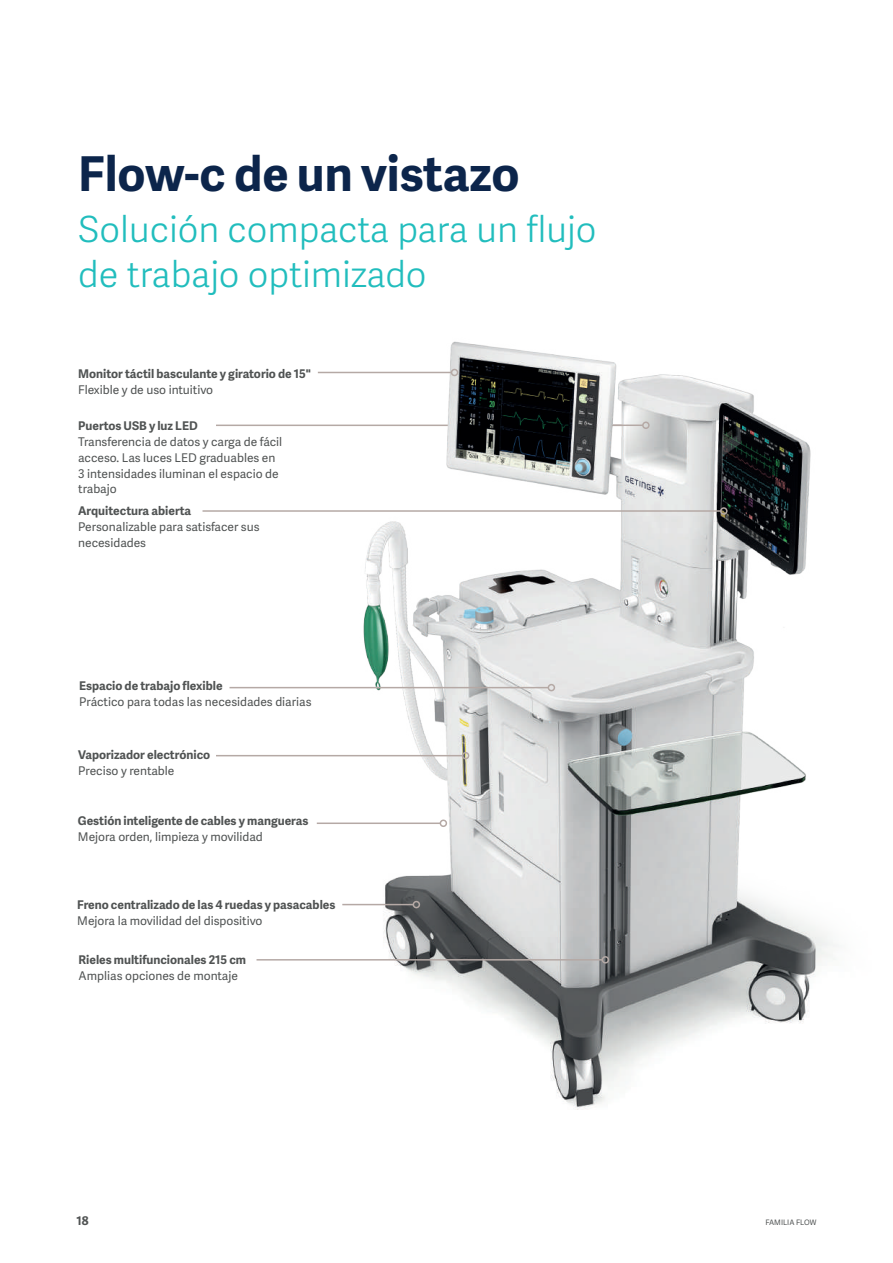
<style>
.page{position:relative;width:893px;height:1263px;background:#fff}
.page>*{position:absolute;margin:0;border:0;box-sizing:border-box;transform-origin:0 0}
.t1{font:700 48px "Adelle Sans";color:#0c254b}
.t2{font:300 36px/44.7px "Adelle Sans";color:#21bdbd}
.t3{font:12px/15.9px "Adelle Sans";color:#505353}
.t4{font:700 12px "Adelle Sans";color:#505353}
.t5{font:7.5px "Adelle Sans";color:#505353}
</style>
<div class="page">
<img style="left:216px;top:341px;width:621px;height:769px">
<hr style="left:318px;top:372px;width:134px;height:1px;background:#b5a9a5">
<div style="left:451px;top:369px;width:7px;height:7px;border:2px solid #b5a9a5;border-radius:50%"></div>
<hr style="left:229px;top:687px;width:319px;height:1px;background:#b5a9a5">
<div style="left:548px;top:684px;width:7px;height:7px;border:2px solid #b5a9a5;border-radius:50%"></div>
<hr style="left:216px;top:755px;width:247px;height:1px;background:#b5a9a5">
<div style="left:462px;top:752px;width:7px;height:7px;border:2px solid #b5a9a5;border-radius:50%"></div>
<hr style="left:256px;top:959px;width:346px;height:1px;background:#b5a9a5">
<div style="left:602px;top:956px;width:7px;height:7px;border:2px solid #b5a9a5;border-radius:50%"></div>
<hr style="left:613px;top:424px;width:30px;height:2px;background:#b5a9a5">
<div style="left:642px;top:421px;width:8px;height:8px;border:2px solid #b5a9a5;border-radius:50%"></div>
<hr style="left:342px;top:904px;width:71px;height:1px;background:#b5a9a5">
<div style="left:413px;top:901px;width:7px;height:7px;border:2px solid #b5a9a5;border-radius:50%"></div>
<hr style="left:317px;top:822px;width:123px;height:2px;background:#b5a9a5">
<div style="left:440px;top:819px;width:7px;height:8px;border:2px solid #b5a9a5;border-radius:50%"></div>
<hr style="left:202px;top:510px;width:519px;height:2px;background:#b5a9a5">
<div style="left:720px;top:507px;width:8px;height:8px;border:2px solid #b5a9a5;border-radius:50%"></div>
<h1 class="t1" style="left:78px;top:139px;width:443px">Flow-c de un vistazo</h1>
<h2 class="t2" style="left:78px;top:206px;width:520px">Solución compacta para un flujo de trabajo optimizado</h2>
<p class="t4" style="left:78px;top:365px;width:234px">Monitor táctil basculante y giratorio de 15"</p>
<p class="t3" style="left:78px;top:381px;width:136px">Flexible y de uso intuitivo</p>
<p class="t4" style="left:78px;top:417px;width:121px">Puertos USB y luz LED</p>
<p class="t3" style="left:78px;top:433px;width:205px">Transferencia de datos y carga de fácil acceso. Las luces LED graduables en<br>3 intensidades iluminan el espacio de trabajo</p>
<p class="t4" style="left:78px;top:502px;width:115px">Arquitectura abierta</p>
<p class="t3" style="left:78px;top:518px;width:183px">Personalizable para satisfacer sus necesidades</p>
<p class="t4" style="left:79px;top:677px;width:145px">Espacio de trabajo flexible</p>
<p class="t3" style="left:79px;top:693px;width:234px">Práctico para todas las necesidades diarias</p>
<p class="t4" style="left:78px;top:746px;width:134px">Vaporizador electrónico</p>
<p class="t3" style="left:78px;top:762px;width:98px">Preciso y rentable</p>
<p class="t4" style="left:78px;top:812px;width:232px">Gestión inteligente de cables y mangueras</p>
<p class="t3" style="left:78px;top:828px;width:186px">Mejora orden, limpieza y movilidad</p>
<p class="t4" style="left:77px;top:896px;width:260px">Freno centralizado de las 4 ruedas y pasacables</p>
<p class="t3" style="left:77px;top:912px;width:187px">Mejora la movilidad del dispositivo</p>
<p class="t4" style="left:79px;top:951px;width:169px">Rieles multifuncionales 215 cm</p>
<p class="t3" style="left:79px;top:967px;width:161px">Amplias opciones de montaje</p>
<p class="t4" style="left:77px;top:1211px;width:14px">18</p>
<p class="t5" style="left:765px;top:1217px;width:52px">FAMILIA FLOW</p>
</div>
